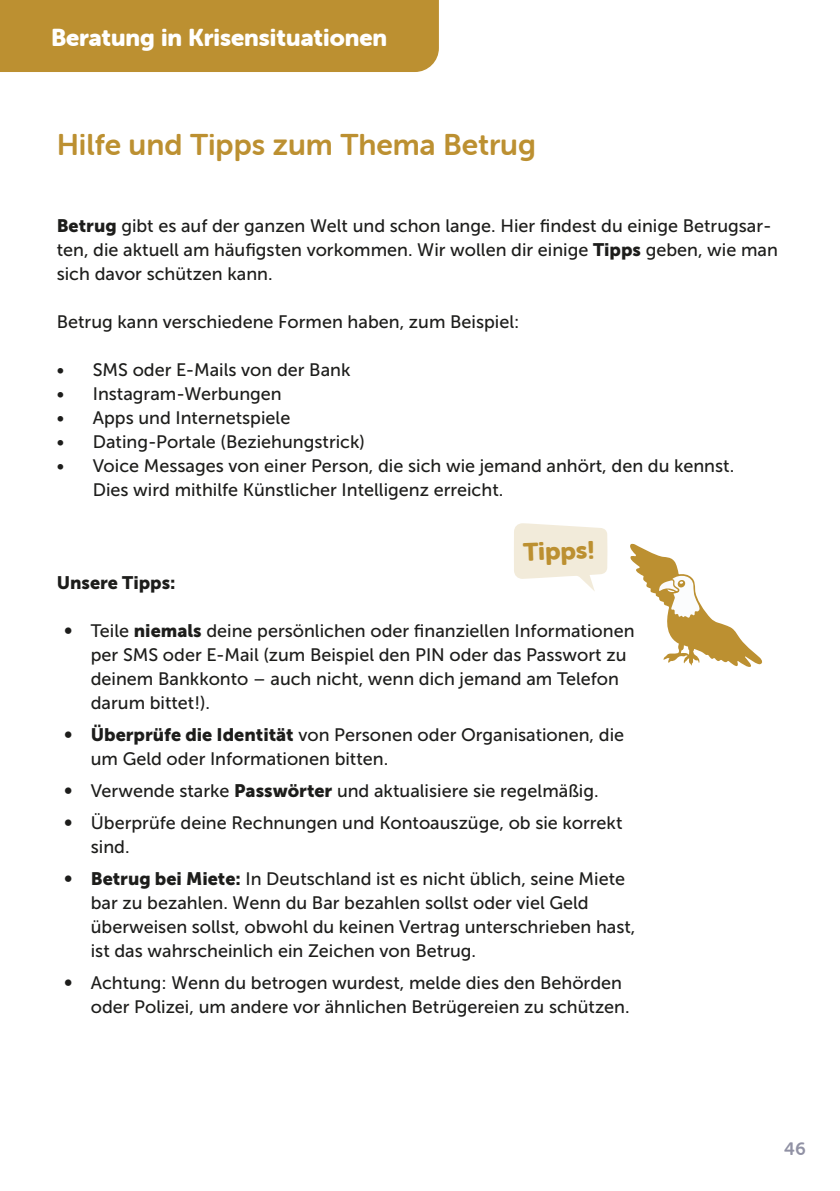
<style>
.page{position:relative;width:840px;height:1191px;background:#fff}
.page>*{position:absolute;margin:0;border:0;box-sizing:border-box;transform-origin:0 0}
.Überschrift{font:30px "Museo Sans Rounded 700";color:#bc9031}
.t1{font:25px "Museo Sans Rounded 900";color:#bc9031}
.Kapitel-Hinweis_Ecke{font:24px "Museo Sans Rounded 900";color:#fff}
.Fließtext{font:18px/24px "Museo Sans 500";color:#1d1d1b}
.Fließtext-2{font:18px "Museo Sans 900";color:#1d1d1b}
.t2{font:18px "Museo Sans Rounded 700";color:#212349}
.s1{font-family:"Museo Sans 900"}
.s2{font-family:"Avenir"}
</style>
<div class="page">
<svg style="left:514px;top:523px;width:93px;height:68px"></svg>
<svg style="left:630px;top:543px;width:132px;height:124px"></svg>
<div style="left:0;top:0;width:438px;height:72px;background:#bc9031"></div>
<p class="Kapitel-Hinweis_Ecke" style="left:51px;top:23px;width:337px">Beratung in Krisensituationen</p>
<p class="Überschrift" style="left:57px;top:128px;width:480px">Hilfe und Tipps zum Thema Betrug</p>
<p class="Fließtext" style="left:57px;top:213px;width:722px"><span class="s1">Betrug</span> gibt es auf der ganzen Welt und schon lange. Hier findest du einige Betrugsar&shy;ten, die aktuell am häufigsten vorkommen. Wir wollen dir einige <span class="s1">Tipps</span> geben, wie man sich davor schützen kann.</p>
<p class="Fließtext" style="left:57px;top:309px;width:464px">Betrug kann verschiedene Formen haben, zum Beispiel:</p>
<p class="Fließtext" style="left:57px;top:357px;width:295px">• SMS oder E-Mails von der Bank</p>
<p class="Fließtext" style="left:57px;top:381px;width:226px">• Instagram-Werbungen</p>
<p class="Fließtext" style="left:57px;top:405px;width:235px">• Apps und Internetspiele</p>
<p class="Fließtext" style="left:57px;top:429px;width:309px">• Dating-Portale (Beziehungstrick)</p>
<p class="Fließtext" style="left:93px;top:453px;width:642px;text-indent:-36px">• Voice Messages von einer Person, die sich wie jemand anhört, den du kennst.<br>Dies wird mithilfe Künstlicher Intelligenz erreicht.</p>
<p class="t1" style="left:522px;top:538px;width:73px;rotate:-2deg">Tipps!</p>
<p class="Fließtext-2" style="left:57px;top:573px;width:120px">Unsere Tipps:</p>
<p class="Fließtext" style="left:91px;top:619px;width:545px;text-indent:-27px"><span class="s2">•</span> Teile <span class="s1">niemals</span> deine persönlichen oder finanziellen Informationen per SMS oder E-Mail (zum Beispiel den PIN oder das Passwort zu deinem Bankkonto – auch nicht, wenn dich jemand am Telefon darum bittet!).</p>
<p class="Fließtext" style="left:91px;top:723px;width:534px;text-indent:-27px"><span class="s2">•</span> <span class="s1">Überprüfe die Identität</span> von Personen oder Organisationen, die um Geld oder Informationen bitten.</p>
<p class="Fließtext" style="left:64px;top:779px;width:536px"><span class="s2">•</span> Verwende starke <span class="s1">Passwörter</span> und aktualisiere sie regelmäßig.</p>
<p class="Fließtext" style="left:91px;top:811px;width:533px;text-indent:-27px"><span class="s2">•</span> Überprüfe deine Rechnungen und Kontoauszüge, ob sie korrekt sind.</p>
<p class="Fließtext" style="left:91px;top:867px;width:546px;text-indent:-27px"><span class="s2">•</span> <span class="s1">Betrug bei Miete:</span> In Deutschland ist es nicht üblich, seine Miete bar zu bezahlen. Wenn du Bar bezahlen sollst oder viel Geld überweisen sollst, obwohl du keinen Vertrag unterschrieben hast, ist das wahrscheinlich ein Zeichen von Betrug.</p>
<p class="Fließtext" style="left:91px;top:971px;width:540px;text-indent:-27px"><span class="s2">•</span> Achtung: Wenn du betrogen wurdest, melde dies den Behörden oder Polizei, um andere vor ähnlichen Betrügereien zu schützen.</p>
<p class="t2" style="left:783px;top:1139px;width:23px">46</p>
</div>
